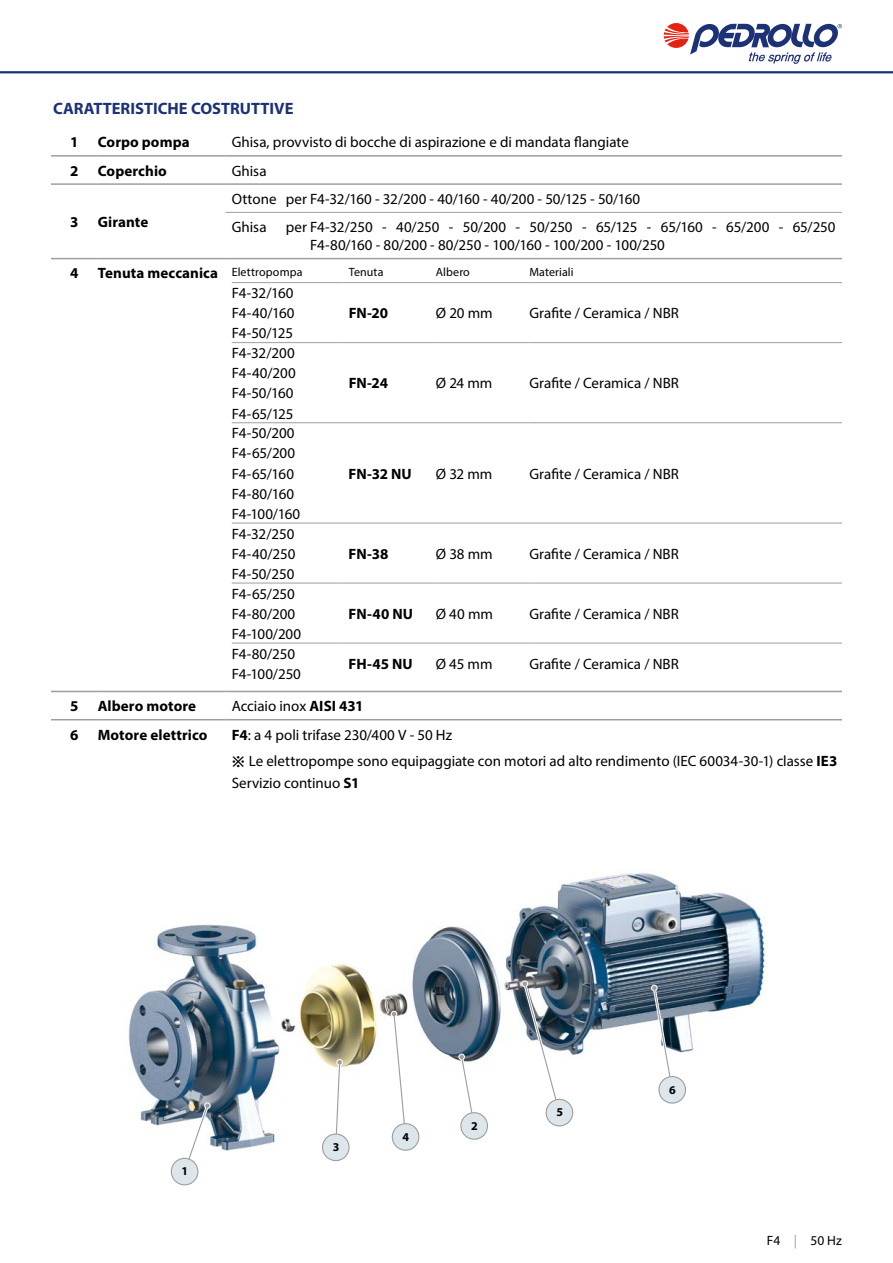
<style>
.page{position:relative;width:893px;height:1263px;background:#fff}
.page>*{position:absolute;margin:0;border:0;box-sizing:border-box;transform-origin:0 0}
.t1{font:700 16.5px "Myriad Pro";color:#1d3176}
.t2{font:15px/20.1px "Myriad Pro";color:#000}
.t3{font:700 15px "Myriad Pro";letter-spacing:.005em;color:#000}
.t4{font:13.5px "Myriad Pro";color:#000}
.t5{font:12px "Myriad Pro";letter-spacing:.005em;color:#000}
.t6{font:700 12px "Myriad Pro";color:#000}
.s1{font-weight:700}
.s2{font-family:"Apple SD Gothic Neo";font-weight:700}
.s3{color:#9c9e9f}
</style>
<div class="page">
<svg style="left:664px;top:23px;width:178px;height:41px"></svg>
<hr style="left:0;top:71px;width:893px;height:2px;background:#1d3176">
<img style="left:128px;top:872px;width:637px;height:280px">
<svg style="left:391px;top:1011px;width:18px;height:129px"></svg>
<div style="left:392px;top:1124px;width:27px;height:26px;background:#dde7eb;border-radius:50%"></div>
<div style="left:392px;top:1123px;width:27px;height:28px;border:1px solid #9c9e9f;border-radius:50%"></div>
<svg style="left:458px;top:1053px;width:20px;height:76px"></svg>
<div style="left:461px;top:1113px;width:26px;height:26px;background:#dde7eb;border-radius:50%"></div>
<div style="left:460px;top:1112px;width:28px;height:28px;border:1px solid #9c9e9f;border-radius:50%"></div>
<svg style="left:521px;top:980px;width:42px;height:136px"></svg>
<div style="left:546px;top:1099px;width:27px;height:27px;background:#dde7eb;border-radius:50%"></div>
<div style="left:546px;top:1099px;width:27px;height:27px;border:1px solid #9c9e9f;border-radius:50%"></div>
<svg style="left:651px;top:984px;width:25px;height:109px"></svg>
<div style="left:659px;top:1076px;width:26px;height:27px;background:#dde7eb;border-radius:50%"></div>
<div style="left:658px;top:1076px;width:28px;height:28px;border:1px solid #9c9e9f;border-radius:50%"></div>
<svg style="left:333px;top:1059px;width:10px;height:77px"></svg>
<div style="left:323px;top:1134px;width:26px;height:26px;background:#dde7eb;border-radius:50%"></div>
<div style="left:322px;top:1133px;width:28px;height:28px;border:1px solid #9c9e9f;border-radius:50%"></div>
<svg style="left:181px;top:1102px;width:30px;height:72px"></svg>
<div style="left:171px;top:1158px;width:27px;height:27px;background:#dde7eb;border-radius:50%"></div>
<div style="left:171px;top:1158px;width:27px;height:27px;border:1px solid #9c9e9f;border-radius:50%"></div>
<svg style="left:51px;top:211px;width:791px;height:510px"></svg>
<hr style="left:51px;top:155px;width:47px;height:2px;background:#9c9e9f">
<hr style="left:98px;top:155px;width:127px;height:2px;background:#9c9e9f">
<hr style="left:225px;top:155px;width:617px;height:2px;background:#9c9e9f">
<hr style="left:51px;top:183px;width:47px;height:2px;background:#9c9e9f">
<hr style="left:98px;top:183px;width:127px;height:2px;background:#9c9e9f">
<hr style="left:225px;top:183px;width:617px;height:2px;background:#9c9e9f">
<hr style="left:51px;top:258px;width:47px;height:1px;background:#9c9e9f">
<hr style="left:98px;top:258px;width:127px;height:1px;background:#9c9e9f">
<hr style="left:225px;top:258px;width:617px;height:1px;background:#9c9e9f">
<hr style="left:51px;top:691px;width:47px;height:1px;background:#9c9e9f">
<hr style="left:98px;top:691px;width:127px;height:1px;background:#9c9e9f">
<hr style="left:225px;top:691px;width:617px;height:1px;background:#9c9e9f">
<hr style="left:51px;top:719px;width:47px;height:1px;background:#9c9e9f">
<hr style="left:98px;top:719px;width:127px;height:1px;background:#9c9e9f">
<hr style="left:225px;top:719px;width:617px;height:1px;background:#9c9e9f">
<hr style="left:225px;top:212px;width:617px;height:1px;background:#9c9e9f">
<hr style="left:232px;top:282px;width:110px;height:1px;background:#9c9e9f">
<hr style="left:342px;top:282px;width:94px;height:1px;background:#9c9e9f">
<hr style="left:436px;top:282px;width:93px;height:1px;background:#9c9e9f">
<hr style="left:529px;top:282px;width:313px;height:1px;background:#9c9e9f">
<hr style="left:232px;top:342px;width:110px;height:1px;background:#9c9e9f">
<hr style="left:342px;top:342px;width:94px;height:1px;background:#9c9e9f">
<hr style="left:436px;top:342px;width:93px;height:1px;background:#9c9e9f">
<hr style="left:529px;top:342px;width:313px;height:1px;background:#9c9e9f">
<hr style="left:232px;top:422px;width:110px;height:1px;background:#9c9e9f">
<hr style="left:342px;top:422px;width:94px;height:1px;background:#9c9e9f">
<hr style="left:436px;top:422px;width:93px;height:1px;background:#9c9e9f">
<hr style="left:529px;top:422px;width:313px;height:1px;background:#9c9e9f">
<hr style="left:232px;top:523px;width:110px;height:1px;background:#9c9e9f">
<hr style="left:342px;top:523px;width:94px;height:1px;background:#9c9e9f">
<hr style="left:436px;top:523px;width:93px;height:1px;background:#9c9e9f">
<hr style="left:529px;top:523px;width:313px;height:1px;background:#9c9e9f">
<hr style="left:232px;top:583px;width:110px;height:1px;background:#9c9e9f">
<hr style="left:342px;top:583px;width:94px;height:1px;background:#9c9e9f">
<hr style="left:436px;top:583px;width:93px;height:1px;background:#9c9e9f">
<hr style="left:529px;top:583px;width:313px;height:1px;background:#9c9e9f">
<hr style="left:529px;top:643px;width:313px;height:1px;background:#9c9e9f">
<hr style="left:232px;top:643px;width:110px;height:1px;background:#9c9e9f">
<hr style="left:342px;top:643px;width:94px;height:1px;background:#9c9e9f">
<hr style="left:436px;top:643px;width:93px;height:1px;background:#9c9e9f">
<p class="t1" style="left:53px;top:98px;width:242px">CARATTERISTICHE COSTRUTTIVE</p>
<p class="t3" style="left:70px;top:132px;width:10px">1</p>
<p class="t3" style="left:98px;top:132px;width:93px">Corpo pompa</p>
<p class="t2" style="left:232px;top:132px;width:399px">Ghisa, provvisto di bocche di aspirazione e di mandata flangiate</p>
<p class="t3" style="left:70px;top:161px;width:10px">2</p>
<p class="t3" style="left:98px;top:161px;width:71px">Coperchio</p>
<p class="t2" style="left:232px;top:160px;width:36px">Ghisa</p>
<p class="t3" style="left:70px;top:212px;width:10px">3</p>
<p class="t3" style="left:98px;top:212px;width:52px">Girante</p>
<p class="t2" style="left:232px;top:184px;width:410px;line-height:28.2px">Ottone per F4-32/160 - 32/200 - 40/160 - 40/200 - 50/125 - 50/160<br>Ghisa</p>
<p class="t2" style="left:310px;top:218px;width:527px;line-height:18px;text-indent:-24px">per F4-32/250 - 40/250 - 50/200 - 50/250 - 65/125 - 65/160 - 65/200 - 65/250<br>F4-80/160 - 80/200 - 80/250 - 100/160 - 100/200 - 100/250</p>
<p class="t3" style="left:70px;top:264px;width:10px">4</p>
<p class="t3" style="left:98px;top:264px;width:206px">Tenuta meccanica <sup>Elettropompa</sup></p>
<p class="t5" style="left:349px;top:265px;width:36px">Tenuta</p>
<p class="t5" style="left:436px;top:265px;width:36px">Albero</p>
<p class="t5" style="left:529px;top:265px;width:46px">Materiali</p>
<p class="t2" style="left:232px;top:283px;width:64px;text-align:justify">F4-32/160<br>F4-40/160<br>F4-50/125</p>
<p class="t3" style="left:349px;top:303px;width:41px">FN-20</p>
<p class="t2" style="left:436px;top:303px;width:58px">Ø 20 mm</p>
<p class="t2" style="left:529px;top:303px;width:151px">Grafite / Ceramica / NBR</p>
<p class="t2" style="left:232px;top:343px;width:65px">F4-32/200<br>F4-40/200<br>F4-50/160<br>F4-65/125</p>
<p class="t2" style="left:232px;top:423px;width:70px">F4-50/200<br>F4-65/200<br>F4-65/160<br>F4-80/160<br>F4-100/160</p>
<p class="t2" style="left:232px;top:523px;width:65px;text-align:justify">F4-32/250<br>F4-40/250<br>F4-50/250</p>
<p class="t2" style="left:232px;top:583px;width:71px">F4-65/250<br>F4-80/200<br>F4-100/200</p>
<p class="t3" style="left:349px;top:373px;width:41px">FN-24</p>
<p class="t2" style="left:436px;top:373px;width:58px">Ø 24 mm</p>
<p class="t2" style="left:529px;top:373px;width:151px">Grafite / Ceramica / NBR</p>
<p class="t3" style="left:349px;top:464px;width:65px">FN-32 NU</p>
<p class="t2" style="left:436px;top:463px;width:58px">Ø 32 mm</p>
<p class="t2" style="left:529px;top:463px;width:151px">Grafite / Ceramica / NBR</p>
<p class="t3" style="left:349px;top:544px;width:41px">FN-38</p>
<p class="t2" style="left:436px;top:543px;width:58px">Ø 38 mm</p>
<p class="t2" style="left:529px;top:543px;width:151px">Grafite / Ceramica / NBR</p>
<p class="t3" style="left:349px;top:604px;width:66px">FN-40 NU</p>
<p class="t2" style="left:436px;top:603px;width:59px">Ø 40 mm</p>
<p class="t2" style="left:529px;top:603px;width:151px">Grafite / Ceramica / NBR</p>
<p class="t2" style="left:232px;top:643px;width:71px">F4-80/250<br>F4-100/250</p>
<p class="t3" style="left:349px;top:654px;width:66px">FH-45 NU</p>
<p class="t2" style="left:436px;top:653px;width:58px">Ø 45 mm</p>
<p class="t2" style="left:529px;top:653px;width:151px">Grafite / Ceramica / NBR</p>
<p class="t3" style="left:70px;top:696px;width:10px">5</p>
<p class="t3" style="left:98px;top:696px;width:100px">Albero motore</p>
<p class="t2" style="left:232px;top:696px;width:133px">Acciaio inox <span class="s1">AISI 431</span></p>
<p class="t3" style="left:70px;top:725px;width:10px">6</p>
<p class="t3" style="left:98px;top:725px;width:111px">Motore elettrico</p>
<p class="t2" style="left:232px;top:721px;width:607px;line-height:26.5px"><span class="s1">F4</span>: a 4 poli trifase 230/400 V - 50 Hz<br><span class="s2">※</span> Le elettropompe sono equipaggiate con motori ad alto rendimento (IEC 60034-30-1) classe <span class="s1">IE3</span></p>
<p class="t2" style="left:232px;top:773px;width:129px">Servizio continuo <span class="s1">S1</span></p>
<p class="t6" style="left:182px;top:1163px;width:8px">1</p>
<p class="t6" style="left:333px;top:1139px;width:8px">3</p>
<p class="t6" style="left:403px;top:1129px;width:8px">4</p>
<p class="t6" style="left:471px;top:1118px;width:8px">2</p>
<p class="t6" style="left:556px;top:1104px;width:8px">5</p>
<p class="t6" style="left:669px;top:1082px;width:8px">6</p>
<p class="t4" style="left:767px;top:1232px;width:77px">F4 <span class="s3">|</span> 50 Hz</p>
</div>
